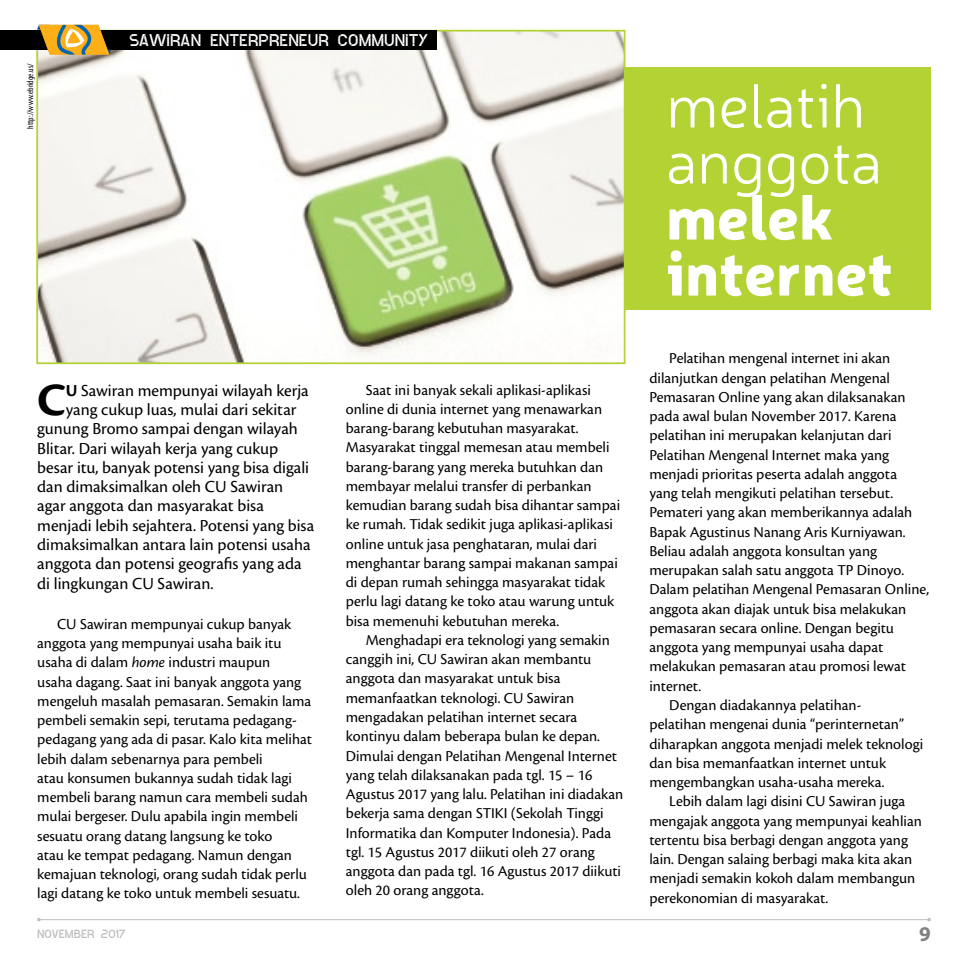
<style>
.page{position:relative;width:968px;height:968px;background:#fff}
.page>*{position:absolute;margin:0;border:0;box-sizing:border-box;transform-origin:0 0}
.Judul{font:300 61.25px/56px "Neris";color:#fff}
.paragraf_awal{font:700 48.12px "Cronos Pro";color:#000}
.paragraf_awal-2{font:17.5px "Cronos Pro";color:#000}
.t1{font:17.5px "ideoma SPRAY";color:#fff}
.paragraf_isi{font:15.75px/19.2px "Cronos Pro";color:#000}
.t2{font:12.25px "ideoma SPRAY";color:#bcbdbf}
.Foto_source{font:condensed 8.75px "Myriad Pro";color:#000}
.s1{font-weight:700}
.s2{font-style:italic}
.s3{font-weight:900}
</style>
<div class="page">
<div style="left:616px;top:67px;width:314px;height:243px;background:#b3d234"></div>
<img style="left:39px;top:33px;width:583px;height:328px">
<div style="left:36px;top:30px;width:589px;height:334px;border:2px solid #b3d234"></div>
<div style="left:0;top:30px;width:124px;height:20px;background:#000"></div>
<div style="left:124px;top:30px;width:313px;height:20px;background:#000"></div>
<svg style="left:37px;top:25px;width:74px;height:30px"></svg>
<hr style="left:39px;top:919px;width:889px;height:1px;background:#bcbdbf">
<p class="Foto_source" style="left:25px;top:129px;width:67px;rotate:-90deg">http://www.ebridge.us/</p>
<p class="t1" style="left:129px;top:30px;width:301px">SAWIRAN ENTERPRENEUR COMMUNITY</p>
<p class="paragraf_awal" style="left:37px;top:372px;width:30px">C</p>
<p class="paragraf_awal-2" style="left:66px;top:380px;width:244px"><span class="s1">U</span> Sawiran mempunyai wilayah kerja</p>
<p class="paragraf_awal-2" style="left:66px;top:399px;width:232px">yang cukup luas, mulai dari sekitar</p>
<p class="paragraf_awal-2" style="left:37px;top:419px;width:262px">gunung Bromo sampai dengan wilayah</p>
<p class="paragraf_awal-2" style="left:37px;top:438px;width:242px">Blitar. Dari wilayah kerja yang cukup</p>
<p class="paragraf_awal-2" style="left:37px;top:457px;width:273px">besar itu, banyak potensi yang bisa digali</p>
<p class="paragraf_awal-2" style="left:37px;top:476px;width:247px">dan dimaksimalkan oleh CU Sawiran</p>
<p class="paragraf_awal-2" style="left:37px;top:496px;width:228px">agar anggota dan masyarakat bisa</p>
<p class="paragraf_awal-2" style="left:37px;top:515px;width:278px">menjadi lebih sejahtera. Potensi yang bisa</p>
<p class="paragraf_awal-2" style="left:37px;top:534px;width:275px">dimaksimalkan antara lain potensi usaha</p>
<p class="paragraf_awal-2" style="left:37px;top:553px;width:266px">anggota dan potensi geografis yang ada</p>
<p class="paragraf_awal-2" style="left:37px;top:573px;width:178px">di lingkungan CU Sawiran.</p>
<p class="paragraf_isi" style="left:37px;top:614px;width:276px;text-indent:20px">CU Sawiran mempunyai cukup banyak anggota yang mempunyai usaha baik itu usaha di dalam <span class="s2">home</span> industri maupun<br>usaha dagang. Saat ini banyak anggota yang mengeluh masalah pemasaran. Semakin lama pembeli semakin sepi, terutama pedagang&shy;pedagang yang ada di pasar. Kalo kita melihat lebih dalam sebenarnya para pembeli<br>atau konsumen bukannya sudah tidak lagi membeli barang namun cara membeli sudah mulai bergeser. Dulu apabila ingin membeli sesuatu orang datang langsung ke toko<br>atau ke tempat pedagang. Namun dengan kemajuan teknologi, orang sudah tidak perlu lagi datang ke toko untuk membeli sesuatu.</p>
<p class="t2" style="left:37px;top:925px;width:90px">NOVEMBER 2017</p>
<p class="paragraf_isi" style="left:346px;top:380px;width:276px;text-indent:20px">Saat ini banyak sekali aplikasi-aplikasi online di dunia internet yang menawarkan barang-barang kebutuhan masyarakat.<br>Masyarakat tinggal memesan atau membeli barang-barang yang mereka butuhkan dan membayar melalui transfer di perbankan kemudian barang sudah bisa dihantar sampai ke rumah. Tidak sedikit juga aplikasi-aplikasi online untuk jasa penghataran, mulai dari menghantar barang sampai makanan sampai di depan rumah sehingga masyarakat tidak perlu lagi datang ke toko atau warung untuk bisa memenuhi kebutuhan mereka.</p>
<p class="paragraf_isi" style="left:346px;top:630px;width:279px;text-indent:20px">Menghadapi era teknologi yang semakin canggih ini, CU Sawiran akan membantu anggota dan masyarakat untuk bisa memanfaatkan teknologi. CU Sawiran mengadakan pelatihan internet secara kontinyu dalam beberapa bulan ke depan.<br>Dimulai dengan Pelatihan Mengenal Internet yang telah dilaksanakan pada tgl. 15 – 16<br>Agustus 2017 yang lalu. Pelatihan ini diadakan bekerja sama dengan STIKI (Sekolah Tinggi Informatika dan Komputer Indonesia). Pada tgl. 15 Agustus 2017 diikuti oleh 27 orang anggota dan pada tgl. 16 Agustus 2017 diikuti oleh 20 orang anggota.</p>
<p class="Judul" style="left:666px;top:76px;width:228px">melatih anggota <span class="s3">melek internet</span></p>
<p class="paragraf_isi" style="left:649px;top:349px;width:281px;text-indent:20px">Pelatihan mengenal internet ini akan dilanjutkan dengan pelatihan Mengenal Pemasaran Online yang akan dilaksanakan pada awal bulan November 2017. Karena pelatihan ini merupakan kelanjutan dari Pelatihan Mengenal Internet maka yang menjadi prioritas peserta adalah anggota yang telah mengikuti pelatihan tersebut.<br>Pemateri yang akan memberikannya adalah Bapak Agustinus Nanang Aris Kurniyawan.<br>Beliau adalah anggota konsultan yang merupakan salah satu anggota TP Dinoyo.<br>Dalam pelatihan Mengenal Pemasaran Online, anggota akan diajak untuk bisa melakukan pemasaran secara online. Dengan begitu anggota yang mempunyai usaha dapat melakukan pemasaran atau promosi lewat internet.</p>
<p class="paragraf_isi" style="left:649px;top:695px;width:275px;text-indent:20px">Dengan diadakannya pelatihan-<br>pelatihan mengenai dunia “perinternetan” diharapkan anggota menjadi melek teknologi dan bisa memanfaatkan internet untuk mengembangkan usaha-usaha mereka.</p>
<p class="paragraf_isi" style="left:649px;top:791px;width:274px;text-indent:20px">Lebih dalam lagi disini CU Sawiran juga mengajak anggota yang mempunyai keahlian tertentu bisa berbagi dengan anggota yang lain. Dengan salaing berbagi maka kita akan menjadi semakin kokoh dalam membangun perekonomian di masyarakat.</p>
</div>
